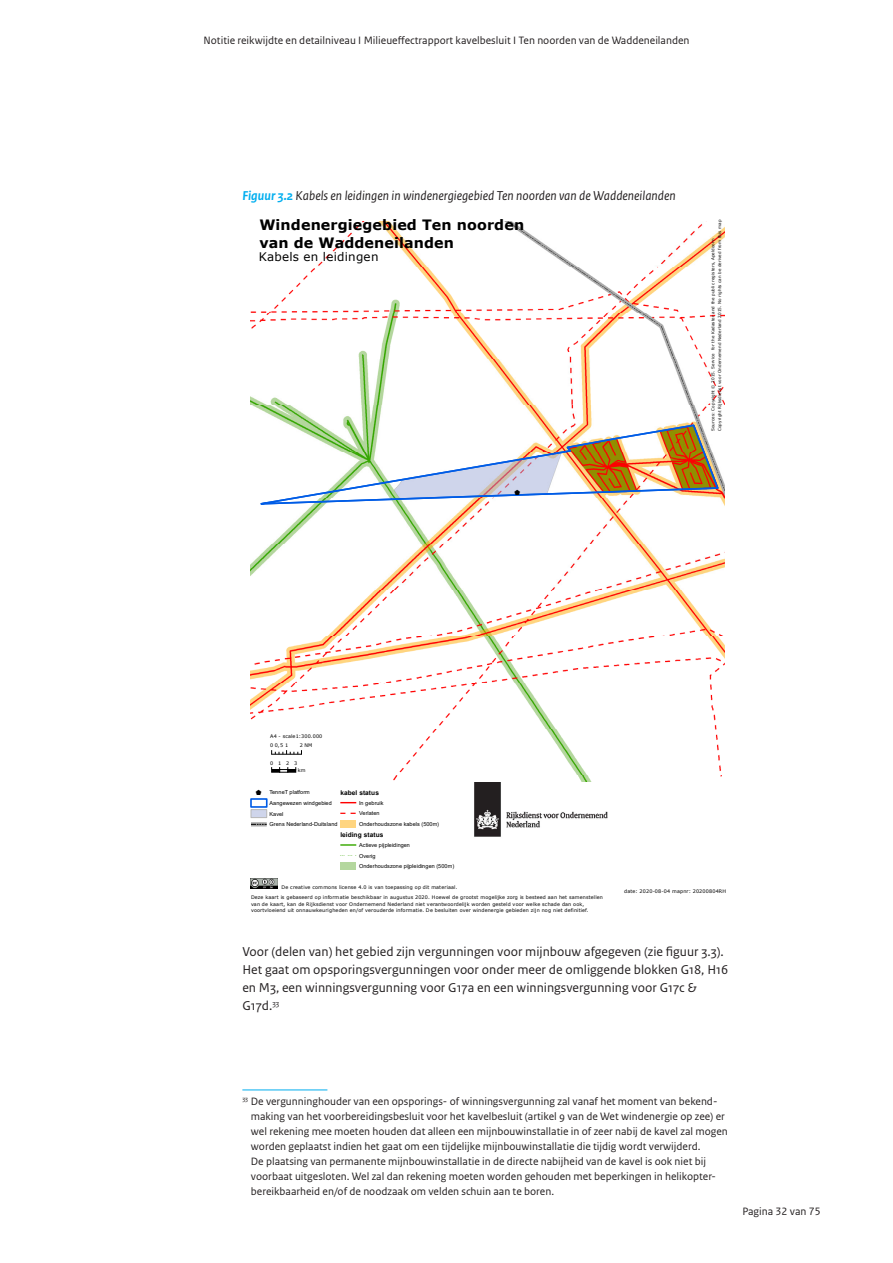
<style>
.page{position:relative;width:893px;height:1263px;background:#fff}
.page>*{position:absolute;margin:0;border:0;box-sizing:border-box;transform-origin:0 0}
.t1{font:700 14.25px/17.5px "Verdana";letter-spacing:.005em;color:#000}
._10_RO_Broodtekst_Sa{font:13.5px/18px "Rijksoverheid Sans Text";color:#231f20}
.Figuurtitel{font:italic 13.5px "Rijksoverheid Sans Text";color:#231f20}
.t2{font:11.85px "Verdana";letter-spacing:.02em;color:#000}
._14_RO_Voetnoot{font:11.25px/15px "Rijksoverheid Sans Text";color:#231f20}
.t3{font:8.25px "ESRI Default Marker";color:#000}
.t4{font:700 6.6px "Arial";letter-spacing:.01em;color:#000}
.t5{font:5.55px/10.6px "Arial";color:#000}
.t6{font:4.95px/6.3px "Verdana";letter-spacing:.025em;color:#000}
.t7{font:4.05px/6.8px "Verdana";letter-spacing:.025em;color:#000}
.s1{font-weight:700;color:#00aeef}
.s2{font-family:"ESRI Default Marker";font-size:8.25px}
</style>
<div class="page">
<img style="left:340px;top:781px;width:268px;height:65px">
<img style="left:251px;top:221px;width:473px;height:560px">
<svg style="left:251px;top:423px;width:469px;height:83px"></svg>
<svg style="left:271px;top:767px;width:25px;height:6px"></svg>
<svg style="left:271px;top:750px;width:31px;height:5px"></svg>
<div style="left:250px;top:798px;width:18px;height:10px;border:2px solid #005ce6"></div>
<div style="left:251px;top:809px;width:16px;height:9px;background:#cfd5eb;border:1px solid #b7b7b7"></div>
<svg style="left:251px;top:822px;width:16px;height:4px"></svg>
<svg style="left:251px;top:824px;width:16px;height:1px"></svg>
<svg style="left:340px;top:802px;width:16px;height:1px"></svg>
<div style="left:340px;top:820px;width:16px;height:8px;background:#ffd580"></div>
<svg style="left:340px;top:844px;width:16px;height:2px"></svg>
<div style="left:340px;top:862px;width:16px;height:8px;background:#b4d79e"></div>
<img style="left:251px;top:879px;width:27px;height:9px">
<hr style="left:242px;top:1089px;width:85px;height:1px;background:#00aeef">
<p class="_14_RO_Voetnoot" style="left:203px;top:33px;width:487px">Notitie reikwijdte en detailniveau I Milieueffectrapport kavelbesluit I Ten noorden van de Waddeneilanden</p>
<p class="Figuurtitel" style="left:242px;top:188px;width:435px"><span class="s1">Figuur 3.2</span> Kabels en leidingen in windenergiegebied Ten noorden van de Waddeneilanden</p>
<p class="t1" style="left:259px;top:216px;width:266px">Windenergiegebied Ten noorden van de Waddeneilanden</p>
<p class="t2" style="left:259px;top:248px;width:121px">Kabels en leidingen</p>
<p class="t3" style="left:514px;top:487px;width:7px">$</p>
<p class="t7" style="left:710px;top:431px;width:213px;rotate:-90deg">Sources: Copyright © 2015. Service for the Kadaster and the public registers, Apeldoorn<br>Copyright Rijksdienst voor Ondernemend Nederland 2015. No rights can be derived from this map</p>
<p class="t6" style="left:270px;top:733px;width:54px">A4 - scale1:300.000</p>
<p class="t6" style="left:270px;top:760px;width:29px">0123</p>
<p class="t6" style="left:298px;top:767px;width:9px">km</p>
<p class="t6" style="left:270px;top:742px;width:20px">0 0,5 1</p>
<p class="t6" style="left:300px;top:742px;width:14px">2 NM</p>
<p class="t5" style="left:270px;top:787px;width:69px;text-indent:-14px"><span class="s2">$</span> TenneT platform<br>Aangewezen windgebied<br>Kavel<br>Grens Nederland-Duitsland</p>
<p class="t4" style="left:340px;top:788px;width:40px">kabel status</p>
<p class="t5" style="left:359px;top:797px;width:81px">In gebruik<br>Verlaten<br>Onderhoudszone kabels (500m)</p>
<p class="t4" style="left:340px;top:830px;width:45px">leiding status</p>
<p class="t5" style="left:359px;top:840px;width:97px">Actieve pijpleidingen<br>Overig<br>Onderhoudszone pijpleidingen (500m)</p>
<p class="t6" style="left:282px;top:883px;width:177px">De creative commons license 4.0 is van toepassing op dit materiaal.</p>
<p class="t6" style="left:251px;top:894px;width:353px">Deze kaart is gebaseerd op informatie beschikbaar in augustus 2020. Hoewel de grootst mogelijke zorg is besteed aan het samenstellen van de kaart, kan de Rijksdienst voor Ondernemend Nederland niet verantwoordelijk worden gesteld voor welke schade dan ook, voortvloeiend uit onnauwkeurigheden en/of verouderde informatie. De besluiten over windenergie gebieden zijn nog niet definitief.</p>
<p class="t6" style="left:624px;top:888px;width:103px">date: 2020-08-04 mapnr: 20200804RH</p>
<p class="_10_RO_Broodtekst_Sa" style="left:242px;top:943px;width:487px">Voor (delen van) het gebied zijn vergunningen voor mijnbouw afgegeven (zie figuur 3.3).<br>Het gaat om opsporingsvergunningen voor onder meer de omliggende blokken G18, H16 en M3, een winningsvergunning voor G17a en een winningsvergunning voor G17c &amp; G17d.<sup>33</sup></p>
<p class="_14_RO_Voetnoot" style="left:251px;top:1094px;width:478px;text-indent:-9px"><sup>33</sup> De vergunninghouder van een opsporings- of winningsvergunning zal vanaf het moment van bekend&shy;making van het voorbereidingsbesluit voor het kavelbesluit (artikel 9 van de Wet windenergie op zee) er wel rekening mee moeten houden dat alleen een mijnbouwinstallatie in of zeer nabij de kavel zal mogen worden geplaatst indien het gaat om een tijdelijke mijnbouwinstallatie die tijdig wordt verwijderd.<br>De plaatsing van permanente mijnbouwinstallatie in de directe nabijheid van de kavel is ook niet bij voorbaat uitgesloten. Wel zal dan rekening moeten worden gehouden met beperkingen in helikopter&shy;bereikbaarheid en/of de noodzaak om velden schuin aan te boren.</p>
<p class="_14_RO_Voetnoot" style="left:742px;top:1204px;width:80px">Pagina 32 van 75</p>
</div>
